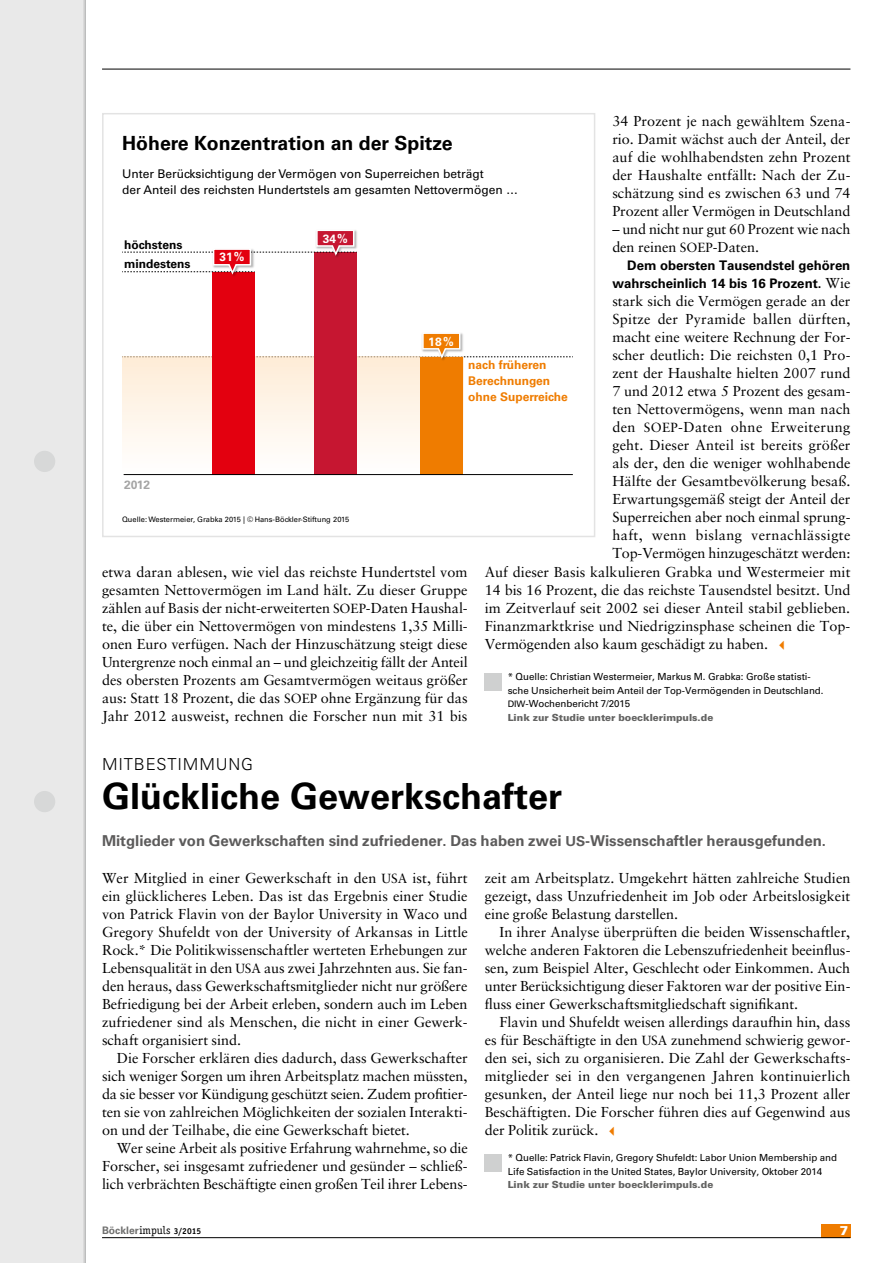
<style>
.page{position:relative;width:893px;height:1263px;background:#fff}
.page>*{position:absolute;margin:0;border:0;box-sizing:border-box;transform-origin:0 0}
.t1{font:700 36px "Univers LT Std";color:#000}
.t2{font:700 19.5px "Univers LT Std";color:#000}
.t3{font:300 16.5px "Univers LT Std";letter-spacing:.05em;color:#000}
.t4{font:700 15px "Univers LT Std";letter-spacing:-.005em;color:#5c5b5b}
.t5{font:14.4px/18px "Sabon LT";color:#000;text-align:justify}
.t6{font:14.4px "Sabon LT";letter-spacing:.02em;color:#000}
.t7{font:14.4px "Sabon LT";letter-spacing:.03em;color:#000}
.t8{font:14.4px "Sabon LT";letter-spacing:.025em;color:#000}
.t9{font:700 13.2px/18px "Univers LT Std";letter-spacing:-.005em;color:#000;text-align:right}
.t10{font:900 12.9px "Univers LT Std";color:#fff}
.t11{font:12px/15.6px "Univers LT Std";color:#000}
.t12{font:700 12px/15.6px "Univers LT Std";color:#ef7c00}
.t13{font:700 12px/19.8px "Univers LT Std";color:#000}
.t14{font:700 12px "Univers LT Std";color:#fff}
.t15{font:700 12px "Univers LT Std";color:#a5a5a5}
.t16{font:700 10.35px "Univers LT Std";color:#6f6f6e}
.t17{font:9.75px/13.5px "Univers LT Std";letter-spacing:-.005em;color:#000}
.t18{font:900 9.75px "Univers LT Std";letter-spacing:-.005em;color:#636362}
.t19{font:7.5px "Univers LT Std";color:#000}
.s1{font-size:13.2px}
.s2{font-family:"Sabon LT";font-weight:400;font-size:14.4px}
.s3{font-family:"European Pi Three";font-size:10.5px;color:#ef7c00}
.s4{font-size:9px}
.s5{font-weight:900;color:#636362}
.s6{font-size:13.8px}
.s7{font-family:"Officina Serif LT";font-weight:400;font-size:11.25px;color:#000}
.s8{font-family:"Officina Serif LT";font-size:8.55px;color:#000}
</style>
<div class="page">
<hr style="left:102px;top:69px;width:748px;height:1px;background:#000">
<div style="left:0;top:0;width:85px;height:1263px;background:#e9e9e9"></div>
<hr style="left:84px;top:0;width:2px;height:1263px;background:#b1b2b3">
<hr style="left:83px;top:0;width:2px;height:1263px;background:#dadada">
<div style="left:34px;top:451px;width:21px;height:21px;background:#d7d8d8;border-radius:50%"></div>
<div style="left:34px;top:791px;width:21px;height:21px;background:#d7d8d8;border-radius:50%"></div>
<div style="left:821px;top:1224px;width:29px;height:13px;background:#ef7c00"></div>
<hr style="left:102px;top:1237px;width:748px;height:1px;background:#000">
<div style="left:485px;top:1154px;width:17px;height:17px;background:#cfd0d0"></div>
<div style="left:485px;top:673px;width:17px;height:17px;background:#cfd0d0"></div>
<div style="left:122px;top:357px;width:341px;height:118px;background:linear-gradient(to bottom,#feecd7,#fffffe)"></div>
<div style="left:420px;top:357px;width:43px;height:118px;background:#ef7c00"></div>
<div style="left:314px;top:252px;width:43px;height:223px;background:#c61631"></div>
<div style="left:212px;top:272px;width:43px;height:203px;background:#e3000f"></div>
<hr style="left:124px;top:474px;width:449px;height:1px;background:#000">
<svg style="left:122px;top:333px;width:451px;height:28px"></svg>
<svg style="left:122px;top:230px;width:235px;height:46px"></svg>
<div style="left:102px;top:113px;width:493px;height:424px;border:2px solid #e3e3e3"></div>
<p class="t5" style="left:612px;top:112px;width:240px">34 Prozent je nach gewähltem Szena&shy;rio. Damit wächst auch der Anteil, der auf die wohlhabendsten zehn Prozent der Haushalte entfällt: Nach der Zu&shy;schätzung sind es zwischen 63 und 74<br>Prozent aller Vermögen in Deutschland</p>
<p class="t5" style="left:612px;top:220px;width:240px">– und nicht nur gut 60 Prozent wie nach den reinen <span class="s1">SOEP</span>-Daten.</p>
<p class="t9" style="left:612px;top:257px;width:240px">Dem obersten Tausendstel gehören wahrscheinlich 14 bis 16 Prozent. <span class="s2">Wie</span></p>
<p class="t5" style="left:612px;top:292px;width:239px">stark sich die Vermögen gerade an der</p>
<p class="t6" style="left:612px;top:311px;width:240px">Spitze der Pyramide ballen dürften,</p>
<p class="t5" style="left:612px;top:328px;width:240px">macht eine weitere Rechnung der For-</p>
<p class="t5" style="left:612px;top:346px;width:240px">scher deutlich: Die reichsten 0,1 Pro-</p>
<p class="t5" style="left:612px;top:364px;width:240px">zent der Haushalte hielten 2007 rund</p>
<p class="t5" style="left:612px;top:382px;width:240px">7 und 2012 etwa 5 Prozent des gesam-</p>
<p class="t5" style="left:612px;top:400px;width:240px">ten Nettovermögens, wenn man nach</p>
<p class="t8" style="left:612px;top:419px;width:240px">den <span class="s1">SOEP</span>-Daten ohne Erweiterung</p>
<p class="t5" style="left:612px;top:436px;width:240px">geht. Dieser Anteil ist bereits größer</p>
<p class="t5" style="left:612px;top:454px;width:240px">als der, den die weniger wohlhabende</p>
<p class="t5" style="left:612px;top:472px;width:240px">Hälfte der Gesamtbevölkerung besaß.</p>
<p class="t5" style="left:612px;top:490px;width:240px">Erwartungsgemäß steigt der Anteil der</p>
<p class="t5" style="left:612px;top:508px;width:240px">Superreichen aber noch einmal sprung-</p>
<p class="t7" style="left:612px;top:527px;width:240px">haft, wenn bislang vernachlässigte</p>
<p class="t5" style="left:612px;top:544px;width:240px">Top-Vermögen hinzugeschätzt werden:</p>
<p class="t5" style="left:485px;top:562px;width:367px">Auf dieser Basis kalkulieren Grabka und Westermeier mit</p>
<p class="t5" style="left:485px;top:580px;width:367px">14 bis 16 Prozent, die das reichste Tausendstel besitzt. Und</p>
<p class="t5" style="left:485px;top:598px;width:367px">im Zeitverlauf seit 2002 sei dieser Anteil stabil geblieben.</p>
<p class="t5" style="left:485px;top:616px;width:367px">Finanzmarktkrise und Niedrigzinsphase scheinen die Top-</p>
<p class="t5" style="left:485px;top:634px;width:301px">Vermögenden also kaum geschädigt zu haben. <span class="s3">B</span></p>
<h2 class="t2" style="left:122px;top:131px;width:332px">Höhere Konzentration an der Spitze</h2>
<p class="t11" style="left:122px;top:166px;width:398px">Unter Berücksichtigung der Vermögen von Superreichen beträgt<br>der Anteil des reichsten Hundertstels am gesamten Nettovermögen …</p>
<p class="t14" style="left:323px;top:231px;width:27px">34%</p>
<p class="t13" style="left:124px;top:234px;width:68px">höchstens mindestens</p>
<p class="t14" style="left:219px;top:250px;width:27px">31%</p>
<p class="t14" style="left:429px;top:334px;width:27px">18%</p>
<p class="t12" style="left:468px;top:357px;width:101px">nach früheren<br>Berechnungen ohne Superreiche</p>
<p class="t15" style="left:124px;top:478px;width:28px">2012</p>
<p class="t19" style="left:122px;top:515px;width:229px">Quelle: Westermeier, Grabka 2015 | © Hans-Böckler-Stiftung 2015</p>
<p class="t5" style="left:102px;top:562px;width:367px">etwa daran ablesen, wie viel das reichste Hundertstel vom gesamten Nettovermögen im Land hält. Zu dieser Gruppe zählen auf Basis der nicht-erweiterten <span class="s1">SOEP</span>-Daten Haushal&shy;te, die über ein Nettovermögen von mindestens 1,35 Milli&shy;onen Euro verfügen. Nach der Hinzuschätzung steigt diese Untergrenze noch einmal an – und gleichzeitig fällt der Anteil des obersten Prozents am Gesamtvermögen weitaus größer aus: Statt 18 Prozent, die das <span class="s1">SOEP</span> ohne Ergänzung für das Jahr 2012 ausweist, rechnen die Forscher nun mit 31 bis</p>
<p class="t17" style="left:508px;top:670px;width:317px">* Quelle: Christian Westermeier, Markus M. Grabka: Große statisti&shy;sche Unsicherheit beim Anteil der Top-Vermögenden in Deutschland.<br><span class="s4">DIW</span>-Wochenbericht 7/2015<br><span class="s5">Link zur Studie unter boecklerimpuls.de</span></p>
<p class="t3" style="left:102px;top:754px;width:150px">M ITBESTIMMUNG</p>
<h1 class="t1" style="left:102px;top:775px;width:462px">Glückliche Gewerkschafter</h1>
<p class="t4" style="left:102px;top:831px;width:725px">Mitglieder von Gewerkschaften sind zufriedener. Das haben zwei <span class="s6">US</span>-Wissenschaftler herausgefunden.</p>
<p class="t5" style="left:102px;top:868px;width:367px">Wer Mitglied in einer Gewerkschaft in den <span class="s1">USA</span> ist, führt ein glücklicheres Leben. Das ist das Ergebnis einer Studie von Patrick Flavin von der Baylor University in Waco und Gregory Shufeldt von der University of Arkansas in Little Rock.* Die Politikwissenschaftler werteten Erhebungen zur Lebensqualität in den <span class="s1">USA</span> aus zwei Jahrzehnten aus. Sie fan&shy;den heraus, dass Gewerkschaftsmitglieder nicht nur größere Befriedigung bei der Arbeit erleben, sondern auch im Leben zufriedener sind als Menschen, die nicht in einer Gewerk&shy;schaft organisiert sind.</p>
<p class="t5" style="left:102px;top:1048px;width:367px;text-indent:15px">Die Forscher erklären dies dadurch, dass Gewerkschafter sich weniger Sorgen um ihren Arbeitsplatz machen müssten, da sie besser vor Kündigung geschützt seien. Zudem profitier&shy;ten sie von zahlreichen Möglichkeiten der sozialen Interakti&shy;on und der Teilhabe, die eine Gewerkschaft bietet.</p>
<p class="t5" style="left:102px;top:1138px;width:367px;text-indent:15px">Wer seine Arbeit als positive Erfahrung wahrnehme, so die Forscher, sei insgesamt zufriedener und gesünder – schließ&shy;lich verbrächten Beschäftigte einen großen Teil ihrer Lebens-</p>
<p class="t5" style="left:485px;top:868px;width:367px">zeit am Arbeitsplatz. Umgekehrt hätten zahlreiche Studien gezeigt, dass Unzufriedenheit im Job oder Arbeitslosigkeit eine große Belastung darstellen.</p>
<p class="t5" style="left:485px;top:922px;width:367px;text-indent:15px">In ihrer Analyse überprüften die beiden Wissenschaftler, welche anderen Faktoren die Lebenszufriedenheit beeinflus&shy;sen, zum Beispiel Alter, Geschlecht oder Einkommen. Auch unter Berücksichtigung dieser Faktoren war der positive Ein&shy;fluss einer Gewerkschaftsmitgliedschaft signifikant.</p>
<p class="t5" style="left:485px;top:1012px;width:367px;text-indent:15px">Flavin und Shufeldt weisen allerdings daraufhin hin, dass es für Beschäftigte in den <span class="s1">USA</span> zunehmend schwierig gewor&shy;den sei, sich zu organisieren. Die Zahl der Gewerkschafts&shy;mitglieder sei in den vergangenen Jahren kontinuierlich gesunken, der Anteil liege nur noch bei 11,3 Prozent aller Beschäftigten. Die Forscher führen dies auf Gegenwind aus der Politik zurück. <span class="s3">B</span></p>
<p class="t17" style="left:508px;top:1151px;width:331px">* Quelle: Patrick Flavin, Gregory Shufeldt: Labor Union Membership and<br>Life Satisfaction in the United States, Baylor University, Oktober 2014</p>
<p class="t18" style="left:508px;top:1178px;width:207px">Link zur Studie unter boecklerimpuls.de</p>
<p class="t16" style="left:102px;top:1224px;width:101px">Böckler<span class="s7">impuls</span> <span class="s8">3/2015</span></p>
<p class="t10" style="left:840px;top:1222px;width:10px">7</p>
</div>
